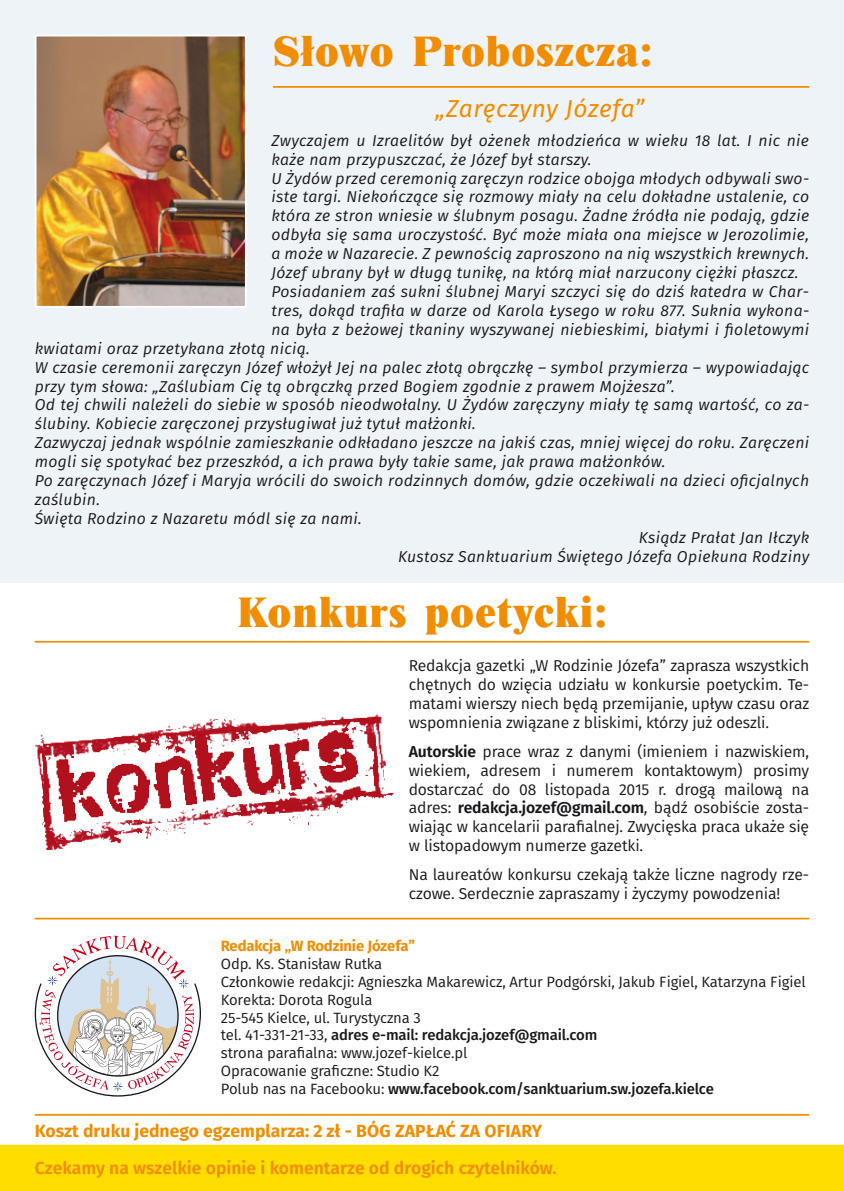
<style>
.page{position:relative;width:844px;height:1191px;background:#fff}
.page>*{position:absolute;margin:0;border:0;box-sizing:border-box;transform-origin:0 0}
.t1{font:700 expanded 43.75px "Nimbus Rom DCE";letter-spacing:.02em;color:#f18d00}
.t2{font:italic 24.5px "Fira Sans";letter-spacing:.02em;color:#f18d00}
.t3{font:600 17.5px "Fira Sans";color:#f18d00}
.t4{font:700 17.5px "Fira Sans";color:#f18d00}
.t5{font:italic 15.75px "Fira Sans";letter-spacing:.02em;color:#1a171c}
.t6{font:15.75px/18.9px "Fira Sans";letter-spacing:-.01em;color:#1a171c;text-align:justify}
.t7{font:14.88px/17.8px "Fira Sans";letter-spacing:-.01em;color:#1a171c}
.t8{font:700 14.88px "Fira Sans";letter-spacing:-.01em;color:#f18d00}
.s1{font-weight:600}
.s2{font-weight:500}
</style>
<div class="page">
<div style="left:0;top:1144px;width:843px;height:47px;background:#fd0"></div>
<hr style="left:35px;top:917px;width:774px;height:2px;background:#f18d00">
<hr style="left:35px;top:1114px;width:774px;height:1px;background:#f18d00">
<svg style="left:35px;top:935px;width:166px;height:161px"></svg>
<hr style="left:35px;top:641px;width:774px;height:1px;background:#f18d00">
<img style="left:36px;top:714px;width:358px;height:136px">
<div style="left:0;top:0;width:843px;height:582px;background:#edf3f6"></div>
<hr style="left:273px;top:86px;width:536px;height:2px;background:#f18d00">
<img style="left:38px;top:38px;width:205px;height:267px">
<div style="left:35px;top:35px;width:211px;height:273px;border:2px solid #fff"></div>
<h1 class="t1" style="left:273px;top:26px;width:380px">Słowo Proboszcza:</h1>
<h2 class="t2" style="left:435px;top:91px;width:211px">„Zaręczyny Józefa”</h2>
<p class="t5" style="left:271px;top:129px;width:539px">Zwyczajem u Izraelitów był ożenek młodzieńca w wieku 18 lat. I nic nie</p>
<p class="t5" style="left:271px;top:148px;width:321px">każe nam przypuszczać, że Józef był starszy.</p>
<p class="t5" style="left:271px;top:167px;width:539px">U Żydów przed ceremonią zaręczyn rodzice obojga młodych odbywali swo-</p>
<p class="t5" style="left:271px;top:186px;width:539px">iste targi. Niekończące się rozmowy miały na celu dokładne ustalenie, co</p>
<p class="t5" style="left:271px;top:205px;width:539px">która ze stron wniesie w ślubnym posagu. Żadne źródła nie podają, gdzie</p>
<p class="t5" style="left:271px;top:224px;width:539px">odbyła się sama uroczystość. Być może miała ona miejsce w Jerozolimie,</p>
<p class="t5" style="left:271px;top:243px;width:539px">a może w Nazarecie. Z pewnością zaproszono na nią wszystkich krewnych.</p>
<p class="t5" style="left:271px;top:261px;width:528px">Józef ubrany był w długą tunikę, na którą miał narzucony ciężki płaszcz.</p>
<p class="t5" style="left:271px;top:280px;width:539px">Posiadaniem zaś sukni ślubnej Maryi szczyci się do dziś katedra w Char-</p>
<p class="t5" style="left:271px;top:299px;width:539px">tres, dokąd trafiła w darze od Karola Łysego w roku 877. Suknia wykona-</p>
<p class="t5" style="left:271px;top:318px;width:539px">na była z beżowej tkaniny wyszywanej niebieskimi, białymi i fioletowymi</p>
<p class="t5" style="left:35px;top:337px;width:276px">kwiatami oraz przetykana złotą nicią.</p>
<p class="t5" style="left:35px;top:356px;width:775px">W czasie ceremonii zaręczyn Józef włożył Jej na palec złotą obrączkę – symbol przymierza – wypowiadając</p>
<p class="t5" style="left:35px;top:375px;width:641px">przy tym słowa: „Zaślubiam Cię tą obrączką przed Bogiem zgodnie z prawem Mojżesza”.</p>
<p class="t5" style="left:35px;top:394px;width:775px">Od tej chwili należeli do siebie w sposób nieodwołalny. U Żydów zaręczyny miały tę samą wartość, co za-</p>
<p class="t5" style="left:35px;top:413px;width:442px">ślubiny. Kobiecie zaręczonej przysługiwał już tytuł małżonki.</p>
<p class="t5" style="left:35px;top:432px;width:775px">Zazwyczaj jednak wspólnie zamieszkanie odkładano jeszcze na jakiś czas, mniej więcej do roku. Zaręczeni</p>
<p class="t5" style="left:35px;top:450px;width:632px">mogli się spotykać bez przeszkód, a ich prawa były takie same, jak prawa małżonków.</p>
<p class="t5" style="left:35px;top:469px;width:775px">Po zaręczynach Józef i Maryja wrócili do swoich rodzinnych domów, gdzie oczekiwali na dzieci oficjalnych</p>
<p class="t5" style="left:35px;top:488px;width:67px">zaślubin.</p>
<p class="t5" style="left:35px;top:507px;width:328px">Święta Rodzino z Nazaretu módl się za nami.</p>
<p class="t5" style="left:638px;top:526px;width:172px">Ksiądz Prałat Jan Iłczyk</p>
<p class="t5" style="left:398px;top:545px;width:412px">Kustosz Sanktuarium Świętego Józefa Opiekuna Rodziny</p>
<h1 class="t1" style="left:237px;top:587px;width:371px">Konkurs poetycki:</h1>
<p class="t6" style="left:409px;top:657px;width:402px">Redakcja gazetki „W Rodzinie Józefa” zaprasza wszystkich chętnych do wzięcia udziału w konkursie poetyckim. Te&shy;matami wierszy niech będą przemijanie, upływ czasu oraz wspomnienia związane z bliskimi, którzy już odeszli.</p>
<p class="t6" style="left:409px;top:743px;width:402px"><span class="s1">Autorskie</span> prace wraz z danymi (imieniem i nazwiskiem, wiekiem, adresem i numerem kontaktowym) prosimy dostarczać do 08 listopada 2015 r. drogą mailową na adres: <span class="s1">redakcja.jozef@gmail.com</span>, bądź osobiście zosta&shy;wiając w kancelarii parafialnej. Zwycięska praca ukaże się w listopadowym numerze gazetki.</p>
<p class="t6" style="left:409px;top:866px;width:402px">Na laureatów konkursu czekają także liczne nagrody rze&shy;czowe. Serdecznie zapraszamy i życzymy powodzenia!</p>
<p class="t8" style="left:221px;top:935px;width:196px">Redakcja „W Rodzinie Józefa”</p>
<p class="t7" style="left:221px;top:956px;width:586px">Odp. Ks. Stanisław Rutka<br>Członkowie redakcji: Agnieszka Makarewicz, Artur Podgórski, Jakub Figiel, Katarzyna Figiel Korekta: Dorota Rogula<br>25-545 Kielce, ul. Turystyczna 3<br>tel. 41-331-21-33, <span class="s2">adres e-mail: redakcja.jozef@gmail.com<br></span>strona parafialna: www.jozef-kielce.pl<br>Opracowanie graficzne: Studio K2<br>Polub nas na Facebooku: <span class="s2">www.facebook.com/sanktuarium.sw.jozefa.kielce</span></p>
<p class="t4" style="left:35px;top:1118px;width:509px">Koszt druku jednego egzemplarza: 2 zł - bóg zapłać za ofiary</p>
<p class="t3" style="left:35px;top:1155px;width:523px">Czekamy na wszelkie opinie i komentarze od drogich czytelników.</p>
</div>
